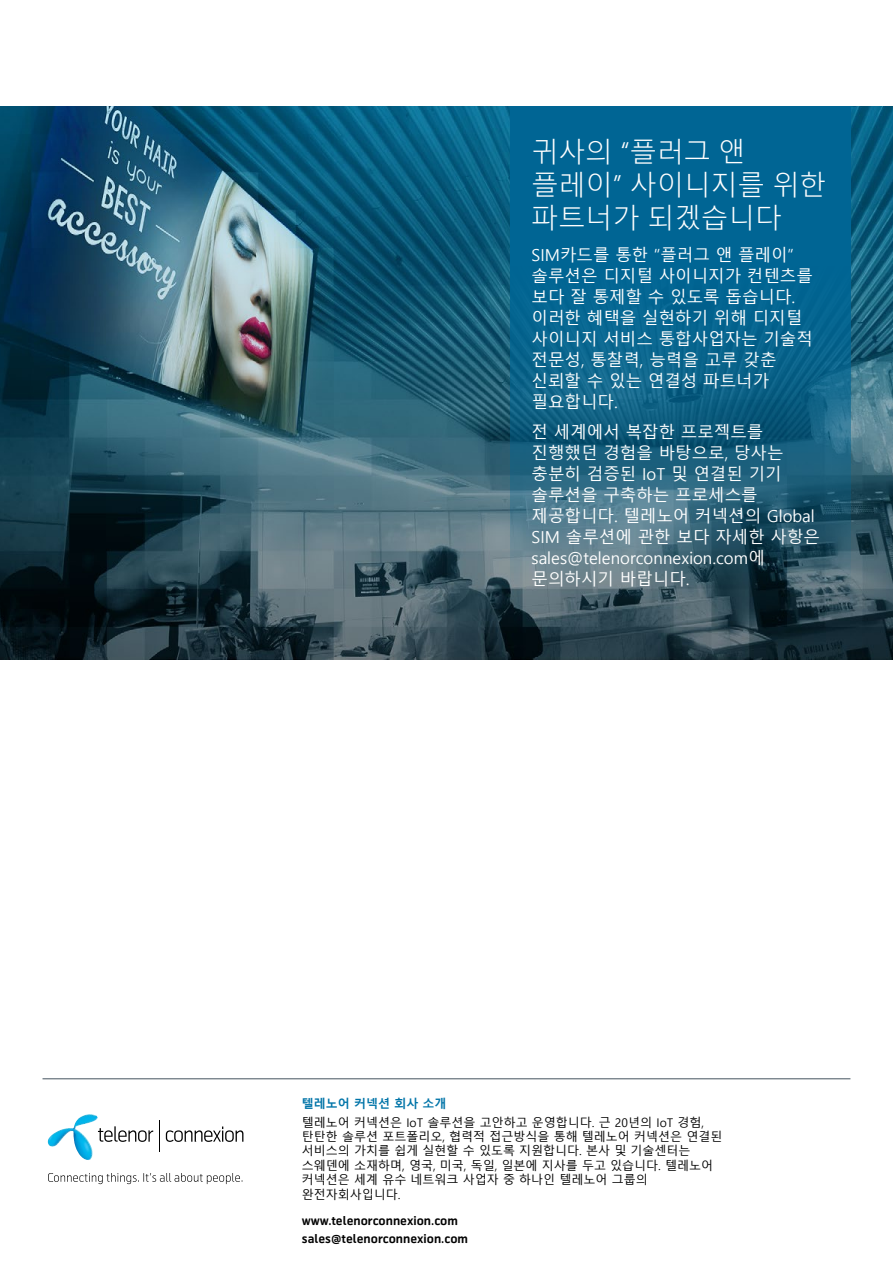
<style>
.page{position:relative;width:893px;height:1263px;background:#fff}
.page>*{position:absolute;margin:0;border:0;box-sizing:border-box;transform-origin:0 0}
.t1{font:300 27px/33px "Malgun Gothic";color:#fff}
.t2{font:16.5px/21px "Malgun Gothic";color:#fff}
.t3{font:12px/14.4px "Malgun Gothic";color:#000}
.t4{font:700 12px/18px "Telenor";color:#000}
.t5{font:700 12px "Malgun Gothic";color:#0074a8}
</style>
<div class="page">
<img style="left:0;top:106px;width:893px;height:553px">
<svg style="left:510px;top:106px;width:340px;height:553px;background:#176081"></svg>
<img style="left:48px;top:1114px;width:50px;height:46px">
<hr style="left:159px;top:1120px;width:1px;height:31px;background:#000">
<svg style="left:98px;top:1126px;width:55px;height:16px"></svg>
<svg style="left:166px;top:1126px;width:77px;height:16px"></svg>
<svg style="left:48px;top:1173px;width:195px;height:11px"></svg>
<hr style="left:43px;top:1078px;width:807px;height:1px;background:#45545f">
<h1 class="t1" style="left:531px;top:136px;width:296px">귀사의 “플러그 앤 플레이” 사이니지를 위한 파트너가 되겠습니다</h1>
<p class="t2" style="left:531px;top:245px;width:283px">SIM카드를 통한 “플러그 앤 플레이” 솔루션은 디지털 사이니지가 컨텐츠를 보다 잘 통제할 수 있도록 돕습니다. 이러한 혜택을 실현하기 위해 디지털 사이니지 서비스 통합사업자는 기술적 전문성, 통찰력, 능력을 고루 갖춘 신뢰할 수 있는 연결성 파트너가 필요합니다.</p>
<p class="t2" style="left:531px;top:422px;width:290px">전 세계에서 복잡한 프로젝트를 진행했던 경험을 바탕으로, 당사는 충분히 검증된 IoT 및 연결된 기기 솔루션을 구축하는 프로세스를 제공합니다. 텔레노어 커넥션의 Global<br>SIM 솔루션에 관한 보다 자세한 사항은 sales@telenorconnexion.com에 문의하시기 바랍니다.</p>
<p class="t5" style="left:302px;top:1096px;width:146px">텔레노어 커넥션 회사 소개</p>
<p class="t3" style="left:302px;top:1115px;width:422px">텔레노어 커넥션은 IoT 솔루션을 고안하고 운영합니다. 근 20년의 IoT 경험, 탄탄한 솔루션 포트폴리오, 협력적 접근방식을 통해 텔레노어 커넥션은 연결된 서비스의 가치를 쉽게 실현할 수 있도록 지원합니다. 본사 및 기술센터는 스웨덴에 소재하며, 영국, 미국, 독일, 일본에 지사를 두고 있습니다. 텔레노어 커넥션은 세계 유수 네트워크 사업자 중 하나인 텔레노어 그룹의 완전자회사입니다.</p>
<p class="t4" style="left:302px;top:1212px;width:168px">www.telenorconnexion.com sales@telenorconnexion.com</p>
</div>
